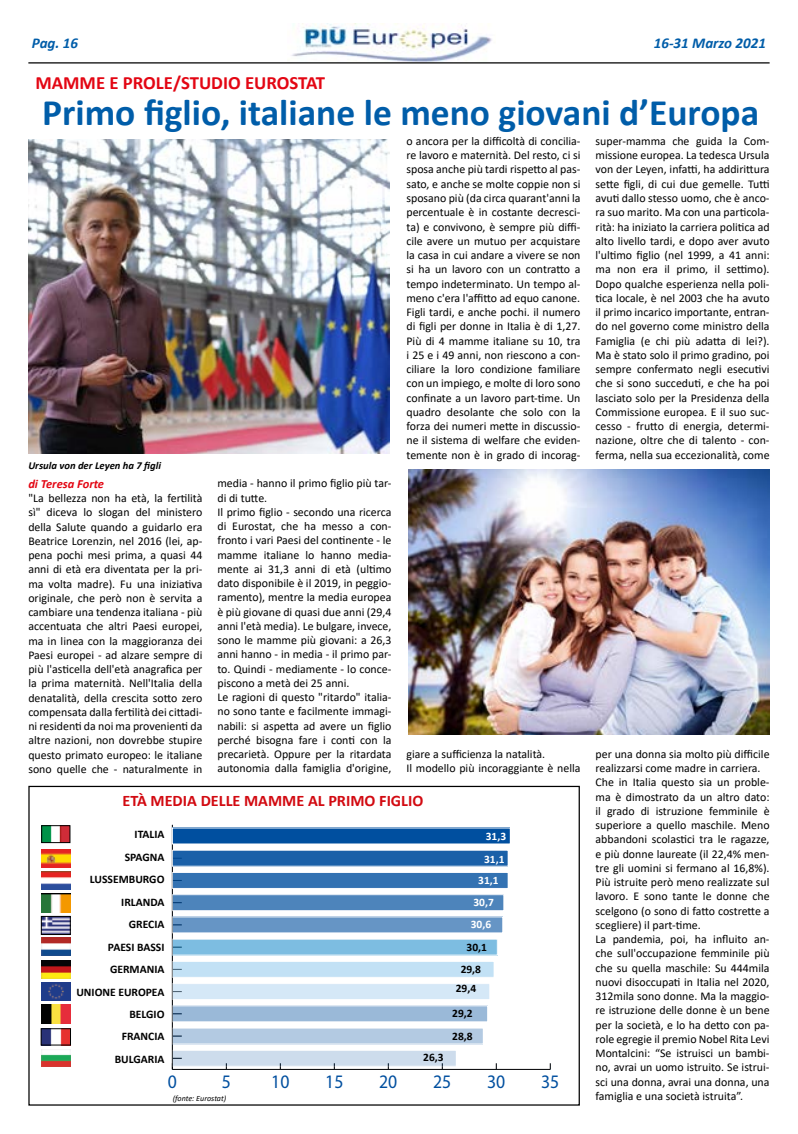
<style>
.page{position:relative;width:798px;height:1134px;background:#fff}
.page>*{position:absolute;margin:0;border:0;box-sizing:border-box;transform-origin:0 0}
.t1{font:700 37.5px "Calibri";color:#005da9}
.t2{font:19.12px "Myriad Pro";color:#004f9f;scale:.92 1}
.t3{font:700 18.75px "Calibri";color:#e30613}
.t4{font:700 16.12px "Calibri";color:#d20a11}
.t5{font:italic 700 15px "Calibri";color:#005da9}
.t6{font:italic 700 12.5px "Calibri";color:#e30613}
.t7{font:11.88px/14.2px "Calibri";color:#000;text-align:justify}
.t8{font:700 11.5px/22.5px "Calibri";color:#000;text-align:right}
.t9{font:700 11.38px/21.4px "Calibri";color:#000;text-align:center}
.t10{font:700 11.38px "Calibri";color:#fff}
.t11{font:italic 700 10.62px "Calibri";color:#000}
.t12{font:italic 8px "Calibri";letter-spacing:-.01em;color:#000}
</style>
<div class="page">
<img style="left:291px;top:24px;width:201px;height:38px">
<hr style="left:28px;top:62px;width:741px;height:2px;background:#000">
<hr style="left:172px;top:1069px;width:378px;height:1px;background:#000">
<hr style="left:172px;top:825px;width:1px;height:244px;background:#000">
<svg style="left:172px;top:1066px;width:10px;height:3px"></svg>
<div style="left:172px;top:828px;width:338px;height:16px;background:#004f9f"></div>
<div style="left:172px;top:850px;width:336px;height:16px;background:#1a60a8"></div>
<div style="left:172px;top:872px;width:336px;height:16px;background:#3372b2"></div>
<div style="left:172px;top:872px;width:336px;height:17px;border:1px solid #fff"></div>
<div style="left:172px;top:895px;width:331px;height:16px;background:#4d84bb"></div>
<div style="left:172px;top:894px;width:332px;height:17px;border:1px solid #fff"></div>
<div style="left:172px;top:917px;width:330px;height:16px;background:#6695c5"></div>
<div style="left:172px;top:939px;width:325px;height:16px;background:#7dbde1"></div>
<div style="left:172px;top:939px;width:325px;height:16px;border:1px solid #fff"></div>
<div style="left:172px;top:961px;width:322px;height:16px;background:#c2e1f5"></div>
<div style="left:172px;top:961px;width:322px;height:17px;border:1px solid #fff"></div>
<div style="left:172px;top:983px;width:317px;height:16px;background:#d5e8f7"></div>
<div style="left:172px;top:983px;width:318px;height:17px;border:1px solid #fff"></div>
<div style="left:172px;top:1006px;width:315px;height:16px;background:#9ab9d8"></div>
<div style="left:172px;top:1005px;width:316px;height:17px;border:1px solid #fff"></div>
<div style="left:172px;top:1028px;width:311px;height:16px;background:#b3cae2"></div>
<div style="left:172px;top:1028px;width:311px;height:16px;border:1px solid #fff"></div>
<div style="left:172px;top:1050px;width:284px;height:16px;background:#cddcec"></div>
<div style="left:172px;top:1050px;width:284px;height:16px;border:1px solid #fff"></div>
<img style="left:41px;top:961px;width:30px;height:18px">
<img style="left:43px;top:827px;width:25px;height:14px">
<div style="left:41px;top:825px;width:29px;height:18px;border:1px solid #000"></div>
<img style="left:43px;top:1030px;width:26px;height:13px">
<div style="left:41px;top:1028px;width:30px;height:17px;border:1px solid #000"></div>
<img style="left:41px;top:850px;width:29px;height:17px">
<img style="left:43px;top:918px;width:25px;height:15px">
<div style="left:41px;top:916px;width:29px;height:19px;border:1px solid #000"></div>
<img style="left:41px;top:938px;width:29px;height:18px">
<img style="left:41px;top:871px;width:29px;height:19px">
<img style="left:41px;top:982px;width:30px;height:18px">
<img style="left:41px;top:1005px;width:29px;height:18px">
<img style="left:41px;top:1049px;width:29px;height:18px">
<img style="left:41px;top:894px;width:29px;height:18px">
<img style="left:408px;top:469px;width:361px;height:265px">
<img style="left:28px;top:139px;width:361px;height:315px">
<p class="t5" style="left:32px;top:32px;width:48px">Pag. 16</p>
<p class="t5" style="left:653px;top:32px;width:114px">16-31 Marzo 2021</p>
<h3 class="t3" style="left:35px;top:70px;width:291px">MAMME E PROLE/STUDIO EUROSTAT</h3>
<h1 class="t1" style="left:42px;top:86px;width:718px">Primo figlio, italiane le meno giovani d’Europa</h1>
<p class="t11" style="left:28px;top:458px;width:134px">Ursula von der Leyen ha 7 figli</p>
<p class="t6" style="left:28px;top:475px;width:77px">di Teresa Forte</p>
<p class="t7" style="left:28px;top:491px;width:175px">"La bellezza non ha età, la fertilità sì" diceva lo slogan del ministero della Salute quando a guidarlo era Beatrice Lorenzin, nel 2016 (lei, ap&shy;pena pochi mesi prima, a quasi 44 anni di età era diventata per la pri&shy;ma volta madre). Fu una iniziativa originale, che però non è servita a cambiare una tendenza italiana - più accentuata che altri Paesi europei, ma in linea con la maggioranza dei Paesi europei - ad alzare sempre di più l'asticella dell'età anagrafica per la prima maternità. Nell'Italia della denatalità, della crescita sotto zero compensata dalla fertilità dei cittadi&shy;ni residenti da noi ma provenienti da altre nazioni, non dovrebbe stupire questo primato europeo: le italiane sono quelle che - naturalmente in</p>
<p class="t7" style="left:217px;top:476px;width:175px;text-align:left">media - hanno il primo figlio più tar&shy;di di tutte.<br>Il primo figlio - secondo una ricerca di Eurostat, che ha messo a con&shy;fronto i vari Paesi del continente - le mamme italiane lo hanno media&shy;mente ai 31,3 anni di età (ultimo dato disponibile è il 2019, in peggio&shy;ramento), mentre la media europea è più giovane di quasi due anni (29,4 anni l'età media). Le bulgare, invece, sono le mamme più giovani: a 26,3 anni hanno - in media - il primo par&shy;to. Quindi - mediamente - lo conce&shy;piscono a metà dei 25 anni.<br>Le ragioni di questo "ritardo" italia&shy;no sono tante e facilmente immagi&shy;nabili: si aspetta ad avere un figlio perché bisogna fare i conti con la precarietà. Oppure per la ritardata autonomia dalla famiglia d'origine,</p>
<p class="t7" style="left:406px;top:134px;width:175px">o ancora per la difficoltà di concilia&shy;re lavoro e maternità. Del resto, ci si sposa anche più tardi rispetto al pas&shy;sato, e anche se molte coppie non si sposano più (da circa quarant'anni la percentuale è in costante decresci&shy;ta) e convivono, è sempre più diffi&shy;cile avere un mutuo per acquistare la casa in cui andare a vivere se non si ha un lavoro con un contratto a tempo indeterminato. Un tempo al&shy;meno c'era l'affitto ad equo canone.<br>Figli tardi, e anche pochi. il numero di figli per donne in Italia è di 1,27.<br>Più di 4 mamme italiane su 10, tra i 25 e i 49 anni, non riescono a con&shy;ciliare la loro condizione familiare con un impiego, e molte di loro sono confinate a un lavoro part-time. Un quadro desolante che solo con la forza dei numeri mette in discussio&shy;ne il sistema di welfare che eviden&shy;temente non è in grado di incorag-</p>
<p class="t7" style="left:406px;top:746px;width:175px">giare a sufficienza la natalità.<br>Il modello più incoraggiante è nella</p>
<h3 class="t4" style="left:122px;top:790px;width:302px">ETÀ MEDIA DELLE MAMME AL PRIMO FIGLIO</h3>
<p class="t8" style="left:76px;top:823px;width:90px">ITALIA<br>SPAGNA<br>LUSSEMBURGO<br>IRLANDA<br>GRECIA<br>PAESI BASSI<br>GERMANIA<br>UNIONE EUROPEA<br>BELGIO<br>FRANCIA<br>BULGARIA</p>
<p class="t10" style="left:485px;top:829px;width:22px">31,3</p>
<p class="t10" style="left:484px;top:851px;width:22px">31,1</p>
<p class="t10" style="left:478px;top:872px;width:22px">31,1</p>
<p class="t10" style="left:473px;top:894px;width:22px">30,7</p>
<p class="t10" style="left:470px;top:916px;width:22px">30,6</p>
<p class="t9" style="left:460px;top:937px;width:28px">30,1<br>29,8</p>
<p class="t9" style="left:452px;top:976px;width:25px;line-height:25px">29,4<br>29,2</p>
<p class="t9" style="left:452px;top:1025px;width:22px">28,8</p>
<p class="t9" style="left:423px;top:1046px;width:22px">26,3</p>
<h2 class="t2" style="left:168px;top:1069px;width:11px">0</h2>
<h2 class="t2" style="left:222px;top:1069px;width:11px">5</h2>
<h2 class="t2" style="left:271px;top:1069px;width:21px">10</h2>
<h2 class="t2" style="left:325px;top:1069px;width:21px">15</h2>
<h2 class="t2" style="left:379px;top:1069px;width:21px">20</h2>
<h2 class="t2" style="left:433px;top:1069px;width:21px">25</h2>
<h2 class="t2" style="left:487px;top:1069px;width:21px">30</h2>
<h2 class="t2" style="left:541px;top:1069px;width:21px">35</h2>
<p class="t12" style="left:173px;top:1093px;width:55px">(fonte: Eurostat)</p>
<p class="t7" style="left:595px;top:134px;width:175px">super-mamma che guida la Com&shy;missione europea. La tedesca Ursula von der Leyen, infatti, ha addirittura sette figli, di cui due gemelle. Tutti avuti dallo stesso uomo, che è anco&shy;ra suo marito. Ma con una particola&shy;rità: ha iniziato la carriera politica ad alto livello tardi, e dopo aver avuto l'ultimo figlio (nel 1999, a 41 anni: ma non era il primo, il settimo).<br>Dopo qualche esperienza nella poli&shy;tica locale, è nel 2003 che ha avuto il primo incarico importante, entran&shy;do nel governo come ministro della Famiglia (e chi più adatta di lei?).<br>Ma è stato solo il primo gradino, poi sempre confermato negli esecutivi che si sono succeduti, e che ha poi lasciato solo per la Presidenza della Commissione europea. E il suo suc&shy;cesso - frutto di energia, determi&shy;nazione, oltre che di talento - con&shy;ferma, nella sua eccezionalità, come</p>
<p class="t7" style="left:595px;top:746px;width:175px;text-align:left">per una donna sia molto più difficile realizzarsi come madre in carriera.<br>Che in Italia questo sia un proble&shy;ma è dimostrato da un altro dato: il grado di istruzione femminile è superiore a quello maschile. Meno abbandoni scolastici tra le ragazze, e più donne laureate (il 22,4% men&shy;tre gli uomini si fermano al 16,8%).<br>Più istruite però meno realizzate sul lavoro. E sono tante le donne che scelgono (o sono di fatto costrette a scegliere) il part-time.<br>La pandemia, poi, ha influito an&shy;che sull'occupazione femminile più che su quella maschile: Su 444mila nuovi disoccupati in Italia nel 2020, 312mila sono donne. Ma la maggio&shy;re istruzione delle donne è un bene per la società, e lo ha detto con pa&shy;role egregie il premio Nobel Rita Levi Montalcini: “Se istruisci un bambi&shy;no, avrai un uomo istruito. Se istrui&shy;sci una donna, avrai una donna, una famiglia e una società istruita”.</p>
</div>
